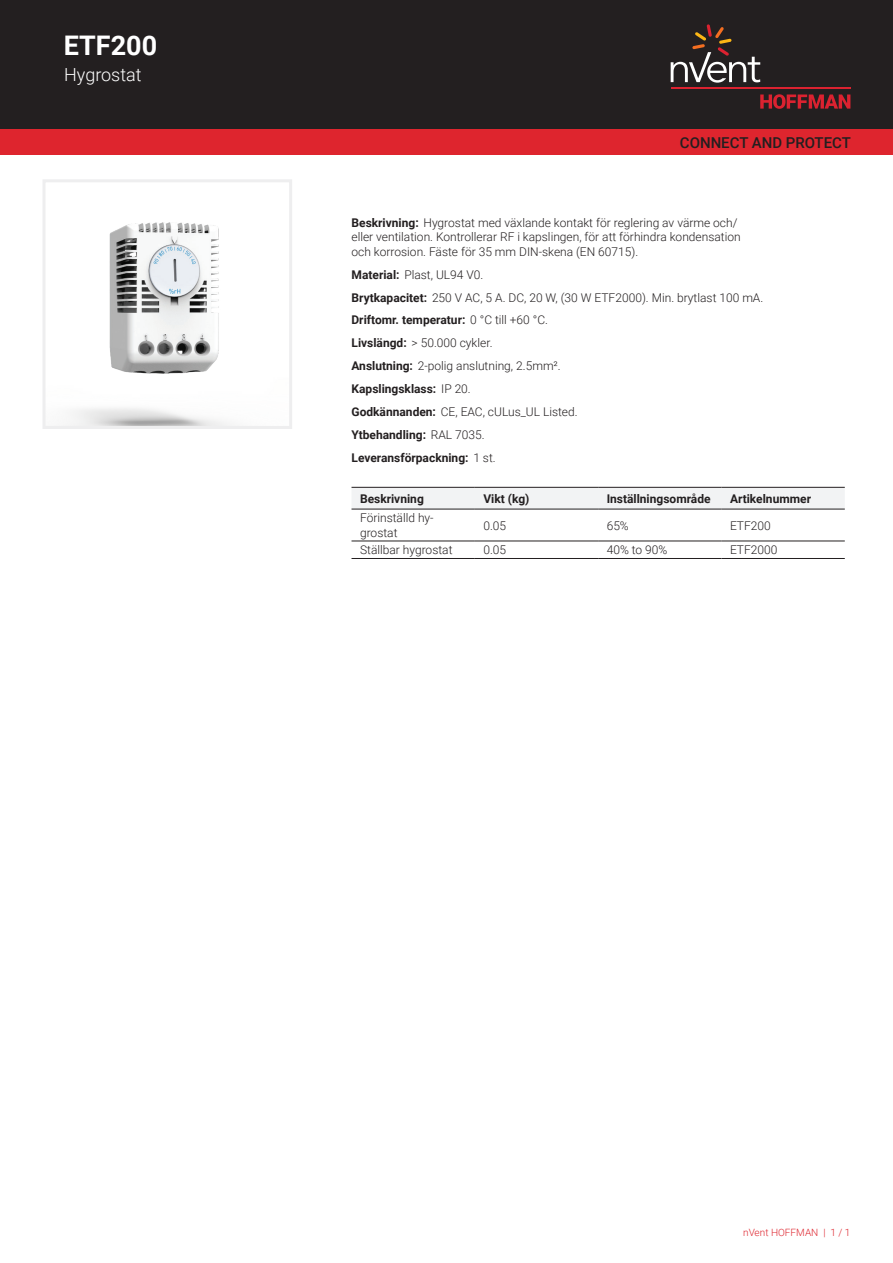
<style>
.page{position:relative;width:893px;height:1263px;background:#fff}
.page>*{position:absolute;margin:0;border:0;box-sizing:border-box;transform-origin:0 0}
.t1{font:700 27px "Roboto";color:#fff}
.t2{font:300 18px "Roboto";color:#fff}
.t3{font:500 15px "Roboto";color:#231f20}
.t4{font:300 12px/23px "Roboto";color:#231f20}
.t5{font:700 12px "Roboto";color:#231f20}
.t6{font:300 10.05px "Roboto";color:#de252e}
.s1{font-weight:700}
</style>
<div class="page">
<div style="left:0;top:0;width:893px;height:129px;background:#231f20"></div>
<svg style="left:760px;top:94px;width:90px;height:15px"></svg>
<hr style="left:671px;top:88px;width:179px;height:1px;background:#db2230">
<svg style="left:671px;top:24px;width:89px;height:59px"></svg>
<div style="left:0;top:129px;width:893px;height:26px;background:#de252e"></div>
<div style="left:351px;top:488px;width:494px;height:21px;background:#f2f3f4"></div>
<hr style="left:351px;top:487px;width:124px;height:1px;background:#231f20">
<hr style="left:475px;top:487px;width:123px;height:1px;background:#231f20">
<hr style="left:598px;top:487px;width:123px;height:1px;background:#231f20">
<hr style="left:721px;top:487px;width:124px;height:1px;background:#231f20">
<hr style="left:351px;top:541px;width:124px;height:1px;background:#231f20">
<hr style="left:475px;top:541px;width:123px;height:1px;background:#231f20">
<hr style="left:598px;top:541px;width:123px;height:1px;background:#231f20">
<hr style="left:721px;top:541px;width:124px;height:1px;background:#231f20">
<hr style="left:351px;top:558px;width:124px;height:1px;background:#231f20">
<hr style="left:475px;top:558px;width:123px;height:1px;background:#231f20">
<hr style="left:598px;top:558px;width:123px;height:1px;background:#231f20">
<hr style="left:721px;top:558px;width:124px;height:1px;background:#231f20">
<hr style="left:351px;top:509px;width:124px;height:1px;background:#231f20">
<hr style="left:475px;top:509px;width:123px;height:1px;background:#231f20">
<hr style="left:598px;top:509px;width:123px;height:1px;background:#231f20">
<hr style="left:721px;top:509px;width:124px;height:1px;background:#231f20">
<img style="left:71px;top:222px;width:157px;height:203px">
<div style="left:43px;top:179px;width:249px;height:250px;border:3px solid #eeeeef"></div>
<h1 class="t1" style="left:64px;top:26px;width:95px">ETF200</h1>
<h2 class="t2" style="left:64px;top:62px;width:79px">Hygrostat</h2>
<p class="t3" style="left:680px;top:132px;width:173px">CONNECT AND PROTECT</p>
<p class="t4" style="left:351px;top:215px;width:391px;line-height:14.4px"><span class="s1">Beskrivning:</span> Hygrostat med växlande kontakt för reglering av värme och/ eller ventilation. Kontrollerar RF i kapslingen, för att förhindra kondensation och korrosion. Fäste för 35 mm DIN-skena (EN 60715).</p>
<p class="t4" style="left:351px;top:262px;width:413px"><span class="s1">Material:</span> Plast, UL94 V0.<br><span class="s1">Brytkapacitet:</span> 250 V AC, 5 A. DC, 20 W, (30 W ETF2000). Min. brytlast 100 mA.<br><span class="s1">Driftomr. temperatur:</span> 0 °C till +60 °C.<br><span class="s1">Livslängd:</span> &gt; 50.000 cykler.<br><span class="s1">Anslutning:</span> 2-polig anslutning, 2.5mm².<br><span class="s1">Kapslingsklass:</span> IP 20.<br><span class="s1">Godkännanden:</span> CE, EAC, cULus_UL Listed.<br><span class="s1">Ytbehandling:</span> RAL 7035.<br><span class="s1">Leveransförpackning:</span> 1 st.</p>
<p class="t5" style="left:360px;top:490px;width:65px">Beskrivning</p>
<p class="t5" style="left:483px;top:490px;width:48px">Vikt (kg)</p>
<p class="t5" style="left:607px;top:490px;width:105px">Inställningsområde</p>
<p class="t5" style="left:730px;top:490px;width:83px">Artikelnummer</p>
<p class="t4" style="left:360px;top:510px;width:75px;line-height:14.4px">Förinställd hy&shy;grostat</p>
<p class="t4" style="left:483px;top:513px;width:24px">0.05</p>
<p class="t4" style="left:607px;top:513px;width:24px">65%</p>
<p class="t4" style="left:730px;top:513px;width:42px">ETF200</p>
<p class="t4" style="left:360px;top:538px;width:94px">Ställbar hygrostat</p>
<p class="t4" style="left:483px;top:538px;width:24px">0.05</p>
<p class="t4" style="left:607px;top:538px;width:62px">40% to 90%</p>
<p class="t4" style="left:730px;top:538px;width:49px">ETF2000</p>
<p class="t6" style="left:743px;top:1226px;width:109px">nVent HOFFMAN | 1 / 1</p>
</div>
